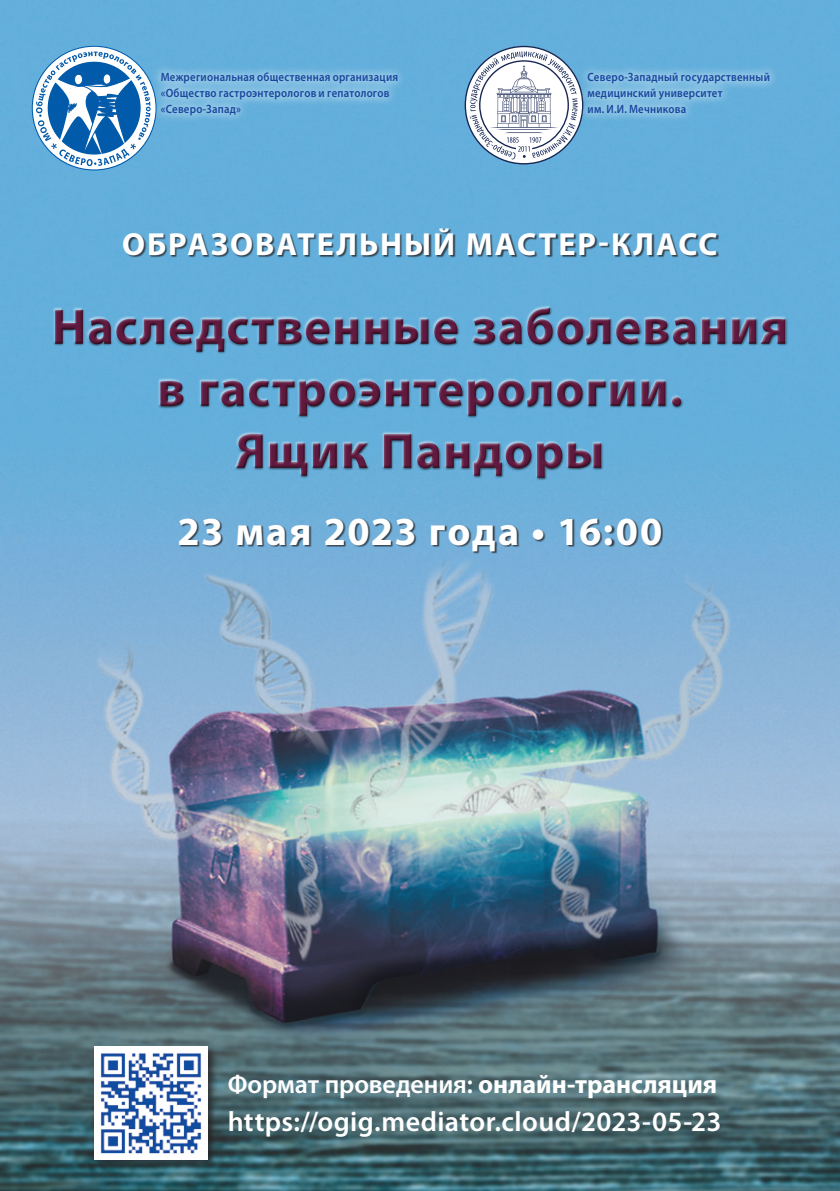
<style>
.page{position:relative;width:840px;height:1191px;background:#fff}
.page>*{position:absolute;margin:0;border:0;box-sizing:border-box;transform-origin:0 0}
.t1{font:700 50px/62px "Myriad Pro";letter-spacing:.025em;color:#601a3f;text-align:center}
.t2{font:700 40px "Myriad Pro";letter-spacing:.045em;color:#fff}
.t3{font:700 32px "Myriad Pro";letter-spacing:.06em;color:#fff}
.t4{font:600 28px "Myriad Pro";letter-spacing:.01em;color:#fff}
.t5{font:600 26px "Myriad Pro";letter-spacing:-.005em;color:#fff}
.t6{font:600 12px "Myriad Pro";letter-spacing:.02em;color:#18469d;scale:.9 1}
.s1{font-weight:700}
</style>
<div class="page">
<img style="left:0;top:0;width:839px;height:1191px">
<div style="left:53px;top:306px;width:735px;height:175px;background:#231f20;opacity:.75"></div>
<div style="left:124px;top:229px;width:594px;height:28px;background:#231f20;opacity:.75"></div>
<svg style="left:33px;top:47px;width:122px;height:122px"></svg>
<svg style="left:464px;top:46px;width:119px;height:118px"></svg>
<div style="left:92px;top:1043px;width:126px;height:126px;background:#231f20;opacity:.75"></div>
<img style="left:95px;top:1046px;width:112px;height:113px">
<div style="left:151px;top:63px;width:256px;height:62px;background:#fff;opacity:.6"></div>
<div style="left:577px;top:63px;width:202px;height:60px;background:#fff;opacity:.6"></div>
<div style="left:179px;top:518px;width:483px;height:35px;background:#231f20;opacity:.75"></div>
<p class="t6" style="left:161px;top:69px;width:265px">Межрегиональная общественная организация</p>
<p class="t6" style="left:161px;top:85px;width:256px">«Общество гастроэнтерологов и гепатологов</p>
<p class="t6" style="left:161px;top:101px;width:91px">«Северо-Запад»</p>
<p class="t6" style="left:587px;top:69px;width:204px">Северо-Западный государственный</p>
<p class="t6" style="left:587px;top:85px;width:151px">медицинский университет</p>
<p class="t6" style="left:587px;top:101px;width:111px">им. И.И. Мечникова</p>
<p class="t3" style="left:122px;top:223px;width:596px">ОБРАЗОВАТЕЛЬНЫЙ МАСТЕР-КЛАСС</p>
<h1 class="t1" style="left:52px;top:294px;width:737px">Наследственные заболевания в гастроэнтерологии.<br>Ящик Пандоры</h1>
<p class="t2" style="left:177px;top:505px;width:486px">23 мая 2023 года • 16:00</p>
<p class="t5" style="left:228px;top:1067px;width:490px">Формат проведения: <span class="s1">онлайн-трансляция</span></p>
<p class="t4" style="left:227px;top:1103px;width:495px">https://ogig.mediator.cloud/2023-05-23</p>
</div>
